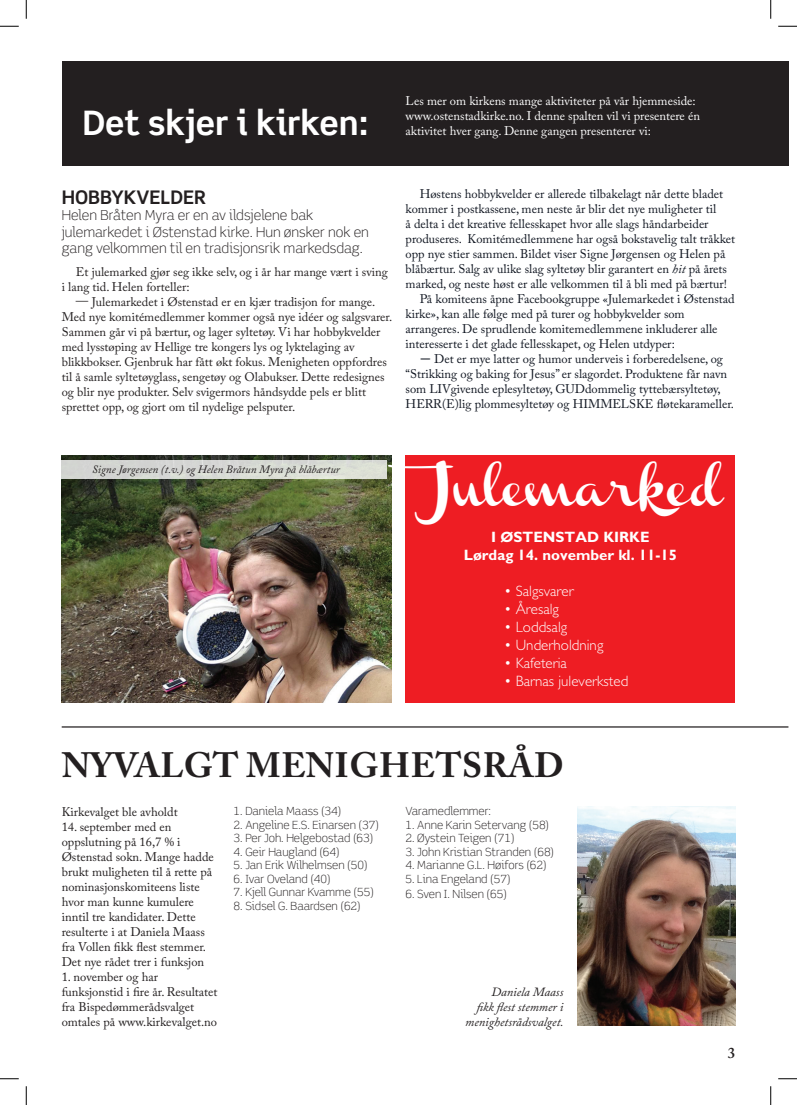
<style>
.page{position:relative;width:797px;height:1105px;background:#fff}
.page>*{position:absolute;margin:0;border:0;box-sizing:border-box;transform-origin:0 0}
.t1{font:36.25px "Channel";color:#fff}
.t2{font:700 35px "Adobe Caslon Pro";letter-spacing:.015em;color:#231f20}
.t3{font:700 33.75px "Scene Alt";color:#fff}
.t4{font:700 18.75px "Scene Alt";color:#231f20}
.t5{font:300 15px "M Gill Sans";color:#fff}
.t6{font:700 15px/18px "M Gill Sans";color:#fff;text-align:center}
.t7{font:600 15px "Adobe Caslon Pro";color:#231f20}
.t8{font:300 13.75px/16.5px "Scene Alt";color:#231f20}
.t9{font:12.5px/15px "Adobe Caslon Pro";color:#231f20}
.t10{font:12.5px/15px "Adobe Caslon Pro";color:#101621}
.t11{font:12.5px/15px "Adobe Caslon Pro";color:#fff}
.t12{font:italic 12.5px/15px "Adobe Caslon Pro";color:#231f20;text-align:right}
.t13{font:300 11.25px "Scene Alt";color:#231f20}
.t14{font:italic 11.25px "Adobe Caslon Pro";color:#231f20}
.s1{font-style:italic}
.s2{font-family:"Calibri"}
</style>
<div class="page">
<div style="left:405px;top:455px;width:330px;height:247px;background:#ee1d23"></div>
<div style="left:62px;top:62px;width:726px;height:104px;background:#231f20"></div>
<img style="left:62px;top:455px;width:329px;height:247px">
<div style="left:57px;top:460px;width:329px;height:19px;background:#d6d8d4"></div>
<img style="left:577px;top:806px;width:158px;height:219px">
<hr style="left:62px;top:726px;width:726px;height:2px;background:#231f20">
<svg style="left:0;top:25px;width:19px;height:2px"></svg>
<svg style="left:778px;top:25px;width:19px;height:2px"></svg>
<svg style="left:0;top:1078px;width:19px;height:1px"></svg>
<svg style="left:778px;top:1078px;width:19px;height:1px"></svg>
<svg style="left:25px;top:0;width:2px;height:19px"></svg>
<svg style="left:25px;top:1086px;width:2px;height:19px"></svg>
<svg style="left:770px;top:0;width:1px;height:19px"></svg>
<svg style="left:770px;top:1086px;width:1px;height:19px"></svg>
<h3 class="t3" style="left:83px;top:102px;width:287px">Det skjer i kirken:</h3>
<p class="t11" style="left:405px;top:94px;width:296px">Les mer om kirkens mange aktiviteter på vår hjemmeside: www.ostenstadkirke.no. I denne spalten vil vi presentere én aktivitet hver gang. Denne gangen presenterer vi:</p>
<h3 class="t4" style="left:62px;top:185px;width:146px">HOBBYKVELDER</h3>
<p class="t8" style="left:62px;top:207px;width:309px">Helen Bråten Myra er en av ildsjelene bak julemarkedet i Østenstad kirke. Hun ønsker nok en gang velkommen til en tradisjonsrik markedsdag.</p>
<p class="t9" style="left:62px;top:264px;width:328px;text-indent:14px">Et julemarked gjør seg ikke selv, og i år har mange vært i sving i lang tid. Helen forteller:</p>
<p class="t9" style="left:62px;top:294px;width:332px;text-indent:14px">— Julemarkedet i Østenstad er en kjær tradisjon for mange.<br>Med nye komitémedlemmer kommer også nye idéer og salgsvarer.<br>Sammen går vi på bærtur, og lager syltetøy. Vi har hobbykvelder med lysstøping av Hellige tre kongers lys og lyktelaging av blikkbokser. Gjenbruk har fått økt fokus. Menigheten oppfordres til å samle syltetøyglass, sengetøy og Olabukser. Dette redesignes og blir nye produkter. Selv svigermors håndsydde pels er blitt sprettet opp, og gjort om til nydelige pelsputer.</p>
<p class="t10" style="left:420px;top:186px;width:305px">Høstens hobbykvelder er allerede tilbakelagt når dette bladet</p>
<p class="t10" style="left:405px;top:201px;width:312px">kommer i postkassene, men neste år blir det nye muligheter til</p>
<p class="t10" style="left:405px;top:216px;width:304px">å delta i det kreative fellesskapet hvor alle slags håndarbeider</p>
<p class="t10" style="left:405px;top:231px;width:331px">produseres. Komitémedlemmene har også bokstavelig talt tråkket</p>
<p class="t10" style="left:405px;top:246px;width:321px">opp nye stier sammen. Bildet viser Signe Jørgensen og Helen på</p>
<p class="t10" style="left:405px;top:261px;width:323px">blåbærtur. Salg av ulike slag syltetøy blir garantert en <span class="s1">hit</span> på årets</p>
<p class="t10" style="left:405px;top:276px;width:323px">marked, og neste høst er alle velkommen til å bli med på bærtur!</p>
<p class="t10" style="left:420px;top:291px;width:316px">På komiteens åpne Facebookgruppe «Julemarkedet i Østenstad</p>
<p class="t10" style="left:405px;top:306px;width:280px">kirke», kan alle følge med på turer og hobbykvelder som</p>
<p class="t10" style="left:405px;top:321px;width:313px">arrangeres. De sprudlende komitemedlemmene inkluderer alle</p>
<p class="t10" style="left:405px;top:336px;width:271px">interesserte i det glade fellesskapet, og Helen utdyper:</p>
<p class="t10" style="left:405px;top:351px;width:330px;text-indent:14px"><span class="s2">—</span> Det er mye latter og humor underveis i forberedelsene, og “Strikking og baking for Jesus” er slagordet. Produktene får navn som LIVgivende eplesyltetøy, GUDdommelig tyttebærsyltetøy, HERR(E)lig plommesyltetøy og HIMMELSKE fløtekarameller.</p>
<p class="t14" style="left:92px;top:462px;width:249px">Signe Jørgensen (t.v.) og Helen Bråtun Myra på blåbærtur</p>
<h1 class="t1" style="left:417px;top:473px;width:307px">Julemarked</h1>
<p class="t6" style="left:464px;top:528px;width:215px">I ØSTENSTAD KIRKE<br>Lørdag 14. november kl. 11-15</p>
<p class="t5" style="left:504px;top:583px;width:71px">• Salgsvarer</p>
<p class="t5" style="left:504px;top:601px;width:56px">• Åresalg</p>
<p class="t5" style="left:504px;top:619px;width:65px">• Loddsalg</p>
<p class="t5" style="left:504px;top:637px;width:101px">• Underholdning</p>
<p class="t5" style="left:504px;top:655px;width:64px">• Kafeteria</p>
<p class="t5" style="left:504px;top:673px;width:126px">• Barnas juleverksted</p>
<h2 class="t2" style="left:62px;top:745px;width:503px">NYVALGT MENIGHETSRÅD</h2>
<p class="t9" style="left:62px;top:804px;width:117px">Kirkevalget ble avholdt</p>
<p class="t9" style="left:62px;top:819px;width:154px">14. september med en oppslutning på 16,7 % i<br>Østenstad sokn. Mange hadde brukt muligheten til å rette på nominasjonskomiteens liste hvor man kunne kumulere inntil tre kandidater. Dette resulterte i at Daniela Maass fra Vollen fikk flest stemmer.<br>Det nye rådet trer i funksjon</p>
<p class="t9" style="left:62px;top:969px;width:157px">1. november og har funksjonstid i fire år. Resultatet fra Bispedømmerådsvalget omtales på www.kirkevalget.no</p>
<p class="t13" style="left:234px;top:804px;width:109px">1. Daniela Maass (34)</p>
<p class="t13" style="left:234px;top:818px;width:147px">2. Angeline E.S. Einarsen (37)</p>
<p class="t13" style="left:234px;top:831px;width:141px">3. Per Joh. Helgebostad (63)</p>
<p class="t13" style="left:234px;top:845px;width:108px">4. Geir Haugland (64)</p>
<p class="t13" style="left:234px;top:858px;width:135px">5. Jan Erik Wilhelmsen (50)</p>
<p class="t13" style="left:234px;top:872px;width:99px">6. Ivar Oveland (40)</p>
<p class="t13" style="left:234px;top:885px;width:142px">7. Kjell Gunnar Kvamme (55)</p>
<p class="t13" style="left:234px;top:899px;width:129px">8. Sidsel G. Baardsen (62)</p>
<p class="t13" style="left:405px;top:804px;width:87px">Varamedlemmer:</p>
<p class="t13" style="left:405px;top:818px;width:145px">1. Anne Karin Setervang (58)</p>
<p class="t13" style="left:405px;top:831px;width:110px">2. Øystein Teigen (71)</p>
<p class="t13" style="left:405px;top:845px;width:150px">3. John Kristian Stranden (68)</p>
<p class="t13" style="left:405px;top:858px;width:143px">4. Marianne G.L. Høifors (62)</p>
<p class="t13" style="left:405px;top:872px;width:106px">5. Lina Engeland (57)</p>
<p class="t13" style="left:405px;top:887px;width:103px">6. Sven I. Nilsen (65)</p>
<p class="t12" style="left:465px;top:984px;width:100px">Daniela Maass<br>fikk flest stemmer i menighetsrådsvalget.</p>
<p class="t7" style="left:727px;top:1044px;width:9px">3</p>
</div>
